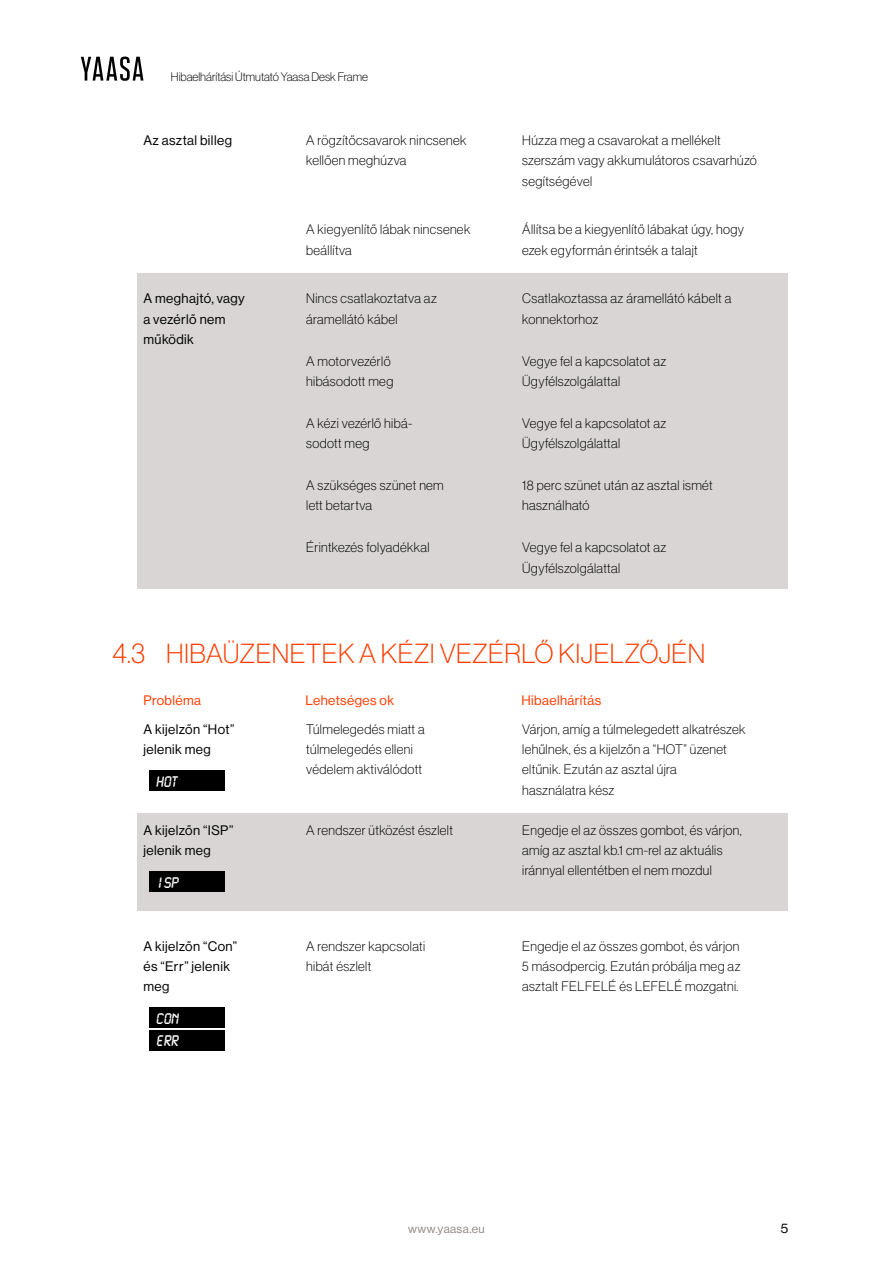
<style>
.page{position:relative;width:893px;height:1263px;background:#fff}
.page>*{position:absolute;margin:0;border:0;box-sizing:border-box;transform-origin:0 0}
.t1{font:100 27px "Haas Grot Disp 35";letter-spacing:.015em;color:#ff3c00}
.t2{font:100 13.5px/20.2px "Haas Grot Disp 35";letter-spacing:.03em;color:#000}
.t3{font:13.5px/20.2px "Haas Grot Disp 55 Roman";letter-spacing:.03em;color:#000}
.t4{font:13.5px "Haas Grot Disp 55 Roman";letter-spacing:.03em;color:#ff3c00}
.t5{font:700 13.5px/22.4px "LCD Mono";letter-spacing:.03em;color:#fff}
.t6{font:100 12px "Haas Grot Disp 35";color:#000}
.t7{font:12px "Haas Grot Disp 55 Roman";letter-spacing:.03em;color:#928884}
</style>
<div class="page">
<svg style="left:81px;top:57px;width:62px;height:24px"></svg>
<div style="left:137px;top:274px;width:650px;height:315px;background:#d8d5d4"></div>
<div style="left:149px;top:770px;width:76px;height:21px;background:#000"></div>
<div style="left:137px;top:813px;width:650px;height:97px;background:#d8d5d4"></div>
<div style="left:149px;top:1008px;width:76px;height:20px;background:#000"></div>
<div style="left:149px;top:1030px;width:76px;height:20px;background:#000"></div>
<div style="left:149px;top:871px;width:76px;height:21px;background:#000"></div>
<p class="t6" style="left:171px;top:70px;width:199px">Hibaelhárítási Útmutató Yaasa Desk Frame</p>
<p class="t3" style="left:143px;top:130px;width:90px">Az asztal billeg</p>
<p class="t2" style="left:306px;top:130px;width:162px">A rögzítőcsavarok nincsenek kellően meghúzva</p>
<p class="t2" style="left:306px;top:219px;width:166px">A kiegyenlítő lábak nincsenek beállítva</p>
<p class="t2" style="left:522px;top:130px;width:236px">Húzza meg a csavarokat a mellékelt szerszám vagy akkumulátoros csavarhúzó segítségével</p>
<p class="t2" style="left:522px;top:219px;width:223px">Állítsa be a kiegyenlítő lábakat úgy, hogy ezek egyformán érintsék a talajt</p>
<p class="t2" style="left:522px;top:288px;width:211px">Csatlakoztassa az áramellátó kábelt a konnektorhoz</p>
<p class="t3" style="left:143px;top:289px;width:103px">A meghajtó, vagy a vezérlő nem működik</p>
<p class="t2" style="left:306px;top:288px;width:132px">Nincs csatlakoztatva az áramellátó kábel</p>
<p class="t2" style="left:306px;top:351px;width:89px">A motorvezérlő hibásodott meg</p>
<p class="t2" style="left:522px;top:351px;width:146px">Vegye fel a kapcsolatot az<br>Ügyfélszolgálattal</p>
<p class="t2" style="left:522px;top:413px;width:146px">Vegye fel a kapcsolatot az<br>Ügyfélszolgálattal</p>
<p class="t2" style="left:306px;top:413px;width:108px">A kézi vezérlő hibá&shy;sodott meg</p>
<p class="t2" style="left:306px;top:475px;width:139px">A szükséges szünet nem lett betartva</p>
<p class="t2" style="left:306px;top:537px;width:125px">Érintkezés folyadékkal</p>
<p class="t2" style="left:522px;top:475px;width:192px">18 perc szünet után az asztal ismét használható</p>
<p class="t2" style="left:522px;top:537px;width:146px">Vegye fel a kapcsolatot az<br>Ügyfélszolgálattal</p>
<h1 class="t1" style="left:112px;top:638px;width:594px">4.3 HIBAÜZENETEK A KÉZI VEZÉRLŐ KIJELZŐJÉN</h1>
<p class="t4" style="left:143px;top:692px;width:59px">Probléma</p>
<p class="t4" style="left:305px;top:692px;width:90px">Lehetséges ok</p>
<p class="t4" style="left:521px;top:692px;width:81px">Hibaelhárítás</p>
<p class="t3" style="left:143px;top:719px;width:92px">A kijelzőn “Hot” jelenik meg</p>
<p class="t5" style="left:157px;top:771px;width:24px">HOT</p>
<p class="t3" style="left:143px;top:820px;width:91px">A kijelzőn “ISP” jelenik meg</p>
<p class="t5" style="left:157px;top:872px;width:24px">ISP</p>
<p class="t3" style="left:143px;top:936px;width:95px">A kijelzőn “Con” és “Err” jelenik meg</p>
<p class="t5" style="left:157px;top:1008px;width:24px">CON<br>ERR</p>
<p class="t2" style="left:306px;top:719px;width:120px">Túlmelegedés miatt a túlmelegedés elleni védelem aktiválódott</p>
<p class="t2" style="left:522px;top:719px;width:225px">Várjon, amíg a túlmelegedett alkatrészek lehűlnek, és a kijelzőn a “HOT” üzenet eltűnik. Ezután az asztal újra<br>használatra kész</p>
<p class="t2" style="left:306px;top:820px;width:148px">A rendszer ütközést észlelt</p>
<p class="t2" style="left:522px;top:820px;width:221px">Engedje el az összes gombot, és várjon, amíg az asztal kb.1 cm-rel az aktuális iránnyal ellentétben el nem mozdul</p>
<p class="t2" style="left:306px;top:936px;width:121px">A rendszer kapcsolati hibát észlelt</p>
<p class="t2" style="left:522px;top:936px;width:220px;text-align:justify">Engedje el az összes gombot, és várjon 5 másodpercig. Ezután próbálja meg az asztalt FELFELÉ és LEFELÉ mozgatni.</p>
<p class="t7" style="left:408px;top:1222px;width:78px">www.yaasa.eu</p>
<p class="t3" style="left:781px;top:1218px;width:9px">5</p>
</div>
